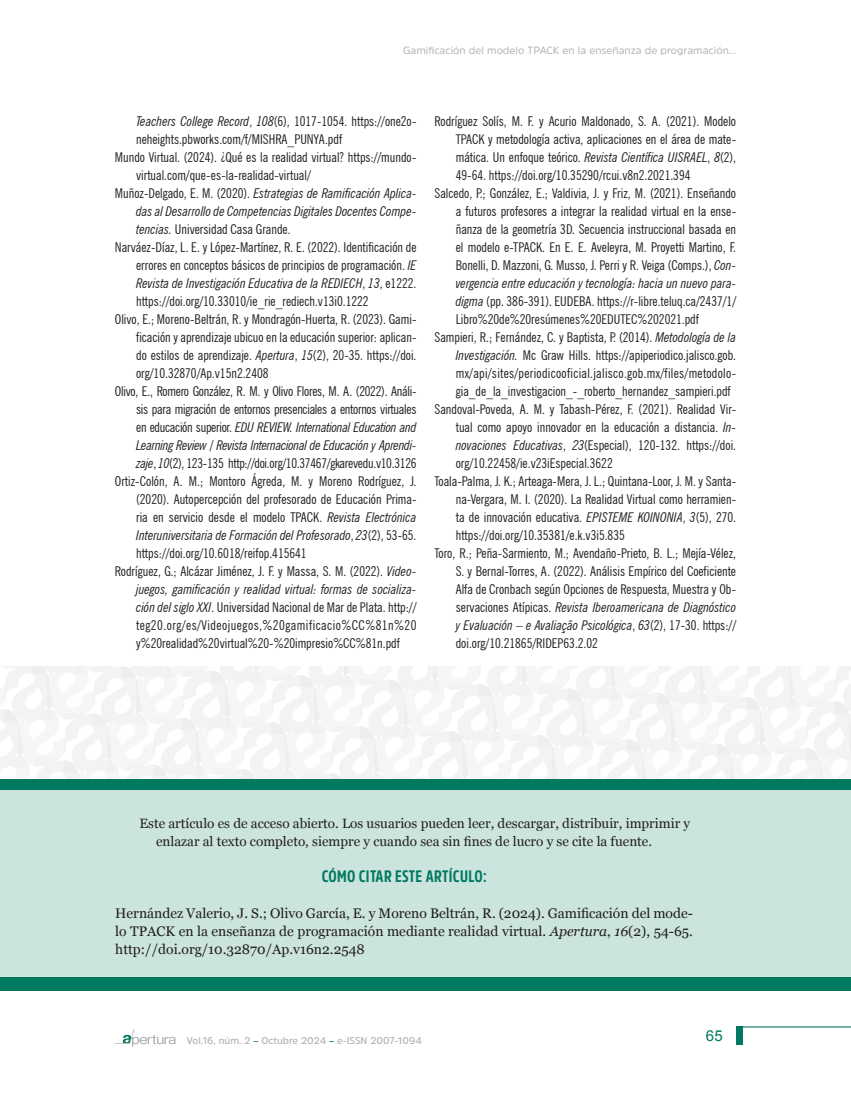
<style>
.page{position:relative;width:851px;height:1106px;background:#fff}
.page>*{position:absolute;margin:0;border:0;box-sizing:border-box;transform-origin:0 0}
.t1{font:700 16.5px "Amsi Pro Cond";letter-spacing:.02em;color:#007961}
.t2{font:15px "Arial";color:#007961}
.t3{font:13.8px/18px "Georgia";color:#221e1f;text-align:justify}
.t4{font:condensed 13.5px "News Gothic BT";color:#221e1f}
.t5{font:italic condensed 13.5px "News Gothic BT";color:#221e1f}
.t6{font:condensed 13.5px "News Gothic BT";letter-spacing:-.02em;color:#221e1f}
.t7{font:13.5px/18px "Georgia";color:#221e1f}
.t8{font:italic condensed 13.5px "News Gothic BT";letter-spacing:-.02em;color:#221e1f}
.t9{font:condensed 13.5px "News Gothic BT";letter-spacing:.02em;color:#221e1f}
.t10{font:condensed 13.5px "News Gothic BT";letter-spacing:.035em;color:#221e1f}
.t11{font:10.5px "Amsi Pro";color:#b1b2b6}
.t12{font:600 9.75px "Amsi Pro";color:#b1b2b6}
.s1{font-style:italic}
.s2{font-style:normal}
.s3{color:#007961}
</style>
<div class="page">
<svg style="left:115px;top:1029px;width:60px;height:17px"></svg>
<hr style="left:738px;top:1026px;width:112px;height:1px;background:#007961">
<div style="left:736px;top:1026px;width:6px;height:18px;background:#007961"></div>
<svg style="left:0;top:666px;width:850px;height:112px"></svg>
<div style="left:0;top:778px;width:850px;height:212px;background:#007961"></div>
<div style="left:0;top:790px;width:850px;height:186px;background:#cbe4dd"></div>
<p class="t11" style="left:403px;top:43px;width:334px">Gamificación del modelo TPACK en la enseñanza de programación...</p>
<p class="t4" style="left:136px;top:113px;width:282px"><span class="s1">Teachers College Record</span>, <span class="s1">108</span>(6), 1017-1054. https://one2o-</p>
<p class="t4" style="left:136px;top:131px;width:207px">neheights.pbworks.com/f/MISHRA_PUNYA.pdf</p>
<p class="t4" style="left:115px;top:149px;width:303px">Mundo Virtual. (2024). ¿Qué es la realidad virtual? https://mundo-</p>
<p class="t4" style="left:136px;top:167px;width:176px">virtual.com/que-es-la-realidad-virtual/</p>
<p class="t5" style="left:115px;top:185px;width:303px"><span class="s2">Muñoz-Delgado, E. M. (2020).</span> Estrategias de Ramificación Aplica-</p>
<p class="t5" style="left:136px;top:203px;width:282px">das al Desarrollo de Competencias Digitales Docentes Compe-</p>
<p class="t4" style="left:136px;top:221px;width:156px"><span class="s1">tencias.</span> Universidad Casa Grande.</p>
<p class="t4" style="left:115px;top:239px;width:303px">Narváez-Díaz, L. E. y López-Martínez, R. E. (2022). Identificación de</p>
<p class="t4" style="left:136px;top:257px;width:282px">errores en conceptos básicos de principios de programación. <span class="s1">IE</span></p>
<p class="t5" style="left:136px;top:275px;width:282px">Revista de Investigación Educativa de la REDIECH<span class="s2">,</span> 13<span class="s2">, e1222.</span></p>
<p class="t4" style="left:136px;top:293px;width:234px">https://doi.org/10.33010/ie_rie_rediech.v13i0.1222</p>
<p class="t4" style="left:115px;top:311px;width:303px">Olivo, E.; Moreno-Beltrán, R. y Mondragón-Huerta, R. (2023). Gami-</p>
<p class="t4" style="left:136px;top:329px;width:282px">ficación y aprendizaje ubicuo en la educación superior: aplican-</p>
<p class="t4" style="left:136px;top:347px;width:282px">do estilos de aprendizaje. <span class="s1">Apertura</span>, <span class="s1">15</span>(2), 20-35. https://doi.</p>
<p class="t4" style="left:136px;top:365px;width:134px">org/10.32870/Ap.v15n2.2408</p>
<p class="t6" style="left:115px;top:383px;width:303px">Olivo, E., Romero González, R. M. y Olivo Flores, M. A. (2022). Análi-</p>
<p class="t6" style="left:136px;top:401px;width:282px">sis para migración de entornos presenciales a entornos virtuales</p>
<p class="t8" style="left:136px;top:419px;width:282px"><span class="s2">en educación superior.</span> EDU REVIEW. International Education and</p>
<p class="t8" style="left:136px;top:437px;width:282px">Learning Review / Revista Internacional de Educación y Aprendi-</p>
<p class="t6" style="left:136px;top:455px;width:282px"><span class="s1">zaje</span>, <span class="s1">10</span>(2), 123-135 http://doi.org/10.37467/gkarevedu.v10.3126</p>
<p class="t4" style="left:115px;top:473px;width:303px">Ortiz-Colón, A. M.; Montoro Ágreda, M. y Moreno Rodríguez, J.</p>
<p class="t4" style="left:136px;top:491px;width:282px">(2020). Autopercepción del profesorado de Educación Prima-</p>
<p class="t4" style="left:136px;top:509px;width:282px">ria en servicio desde el modelo TPACK. <span class="s1">Revista Electrónica</span></p>
<p class="t5" style="left:136px;top:527px;width:282px">Interuniversitaria de Formación del Profesorado<span class="s2">,</span> 23<span class="s2">(2), 53-65.</span></p>
<p class="t4" style="left:136px;top:545px;width:172px">https://doi.org/10.6018/reifop.415641</p>
<p class="t4" style="left:115px;top:563px;width:303px">Rodríguez, G.; Alcázar Jiménez, J. F. y Massa, S. M. (2022). <span class="s1">Video-</span></p>
<p class="t5" style="left:136px;top:581px;width:282px">juegos, gamificación y realidad virtual: formas de socializa-</p>
<p class="t4" style="left:136px;top:599px;width:282px"><span class="s1">ción del siglo XXI</span>. Universidad Nacional de Mar de Plata. http://</p>
<p class="t10" style="left:136px;top:617px;width:282px">teg20.org/es/Videojuegos,%20gamificacio%CC%81n%20</p>
<p class="t4" style="left:136px;top:635px;width:265px">y%20realidad%20virtual%20-%20impresio%CC%81n.pdf</p>
<p class="t4" style="left:434px;top:113px;width:303px">Rodríguez Solís, M. F. y Acurio Maldonado, S. A. (2021). Modelo</p>
<p class="t4" style="left:455px;top:131px;width:282px">TPACK y metodología activa, aplicaciones en el área de mate-</p>
<p class="t4" style="left:455px;top:149px;width:282px">mática. Un enfoque teórico. <span class="s1">Revista Científica UISRAEL</span>, <span class="s1">8</span>(2),</p>
<p class="t4" style="left:455px;top:167px;width:236px">49-64. https://doi.org/10.35290/rcui.v8n2.2021.394</p>
<p class="t4" style="left:434px;top:185px;width:303px">Salcedo, P.; González, E.; Valdivia, J. y Friz, M. (2021). Enseñando</p>
<p class="t4" style="left:455px;top:203px;width:282px">a futuros profesores a integrar la realidad virtual en la ense-</p>
<p class="t4" style="left:455px;top:221px;width:282px">ñanza de la geometría 3D. Secuencia instruccional basada en</p>
<p class="t4" style="left:455px;top:239px;width:282px">el modelo e-TPACK. En E. E. Aveleyra, M. Proyetti Martino, F.</p>
<p class="t4" style="left:455px;top:257px;width:282px">Bonelli, D. Mazzoni, G. Musso, J. Perri y R. Veiga (Comps.), <span class="s1">Con-</span></p>
<p class="t5" style="left:455px;top:275px;width:282px">vergencia entre educación y tecnología: hacia un nuevo para-</p>
<p class="t4" style="left:455px;top:293px;width:282px"><span class="s1">digma</span> (pp. 386-391). EUDEBA. https://r-libre.teluq.ca/2437/1/</p>
<p class="t4" style="left:455px;top:311px;width:245px">Libro%20de%20resúmenes%20EDUTEC%202021.pdf</p>
<p class="t4" style="left:434px;top:329px;width:303px">Sampieri, R.; Fernández, C. y Baptista, P. (2014). <span class="s1">Metodología de la</span></p>
<p class="t4" style="left:455px;top:347px;width:282px"><span class="s1">Investigación.</span> Mc Graw Hills. https://apiperiodico.jalisco.gob.</p>
<p class="t9" style="left:455px;top:365px;width:282px">mx/api/sites/periodicooficial.jalisco.gob.mx/files/metodolo-</p>
<p class="t4" style="left:455px;top:383px;width:276px">gia_de_la_investigacion_-_roberto_hernandez_sampieri.pdf</p>
<p class="t4" style="left:434px;top:401px;width:303px">Sandoval-Poveda, A. M. y Tabash-Pérez, F. (2021). Realidad Vir-</p>
<p class="t4" style="left:455px;top:419px;width:282px">tual como apoyo innovador en la educación a distancia. <span class="s1">In-</span></p>
<p class="t4" style="left:455px;top:437px;width:282px"><span class="s1">novaciones Educativas</span>, <span class="s1">23</span>(Especial), 120-132. https://doi.</p>
<p class="t4" style="left:455px;top:455px;width:158px">org/10.22458/ie.v23iEspecial.3622</p>
<p class="t4" style="left:434px;top:473px;width:303px">Toala-Palma, J. K.; Arteaga-Mera, J. L.; Quintana-Loor, J. M. y Santa-</p>
<p class="t4" style="left:455px;top:491px;width:282px">na-Vergara, M. I. (2020). La Realidad Virtual como herramien-</p>
<p class="t4" style="left:455px;top:509px;width:282px">ta de innovación educativa. <span class="s1">EPISTEME KOINONIA</span>, <span class="s1">3</span>(5), 270.</p>
<p class="t4" style="left:455px;top:527px;width:170px">https://doi.org/10.35381/e.k.v3i5.835</p>
<p class="t4" style="left:434px;top:545px;width:303px">Toro, R.; Peña-Sarmiento, M.; Avendaño-Prieto, B. L.; Mejía-Vélez,</p>
<p class="t4" style="left:455px;top:563px;width:282px">S. y Bernal-Torres, A. (2022). Análisis Empírico del Coeficiente</p>
<p class="t4" style="left:455px;top:581px;width:282px">Alfa de Cronbach según Opciones de Respuesta, Muestra y Ob-</p>
<p class="t5" style="left:455px;top:599px;width:282px"><span class="s2">servaciones Atípicas.</span> Revista Iberoamericana de Diagnóstico</p>
<p class="t5" style="left:455px;top:617px;width:282px">y Evaluación – e Avaliação Psicológica<span class="s2">,</span> 63<span class="s2">(2), 17-30. https://</span></p>
<p class="t4" style="left:455px;top:635px;width:144px">doi.org/10.21865/RIDEP63.2.02</p>
<p class="t7" style="left:156px;top:814px;width:535px;text-indent:-17px">Este artículo es de acceso abierto. Los usuarios pueden leer, descargar, distribuir, imprimir y enlazar al texto completo, siempre y cuando sea sin fines de lucro y se cite la fuente.</p>
<p class="t1" style="left:322px;top:865px;width:166px">CÓMO CITAR ESTE ARTÍCULO:</p>
<p class="t3" style="left:115px;top:904px;width:579px">Hernández Valerio, J. S.; Olivo García, E. y Moreno Beltrán, R. (2024). Gamificación del mode&shy;lo TPACK en la enseñanza de programación mediante realidad virtual. <span class="s1">Apertura</span>, <span class="s1">16</span>(2), 54-65. http://doi.org/10.32870/Ap.v16n2.2548</p>
<p class="t12" style="left:186px;top:1034px;width:237px">Vol.16, núm. 2 <span class="s3">–</span> Octubre 2024 <span class="s3">–</span> e-ISSN 2007-1094</p>
<p class="t2" style="left:705px;top:1026px;width:18px">65</p>
</div>
